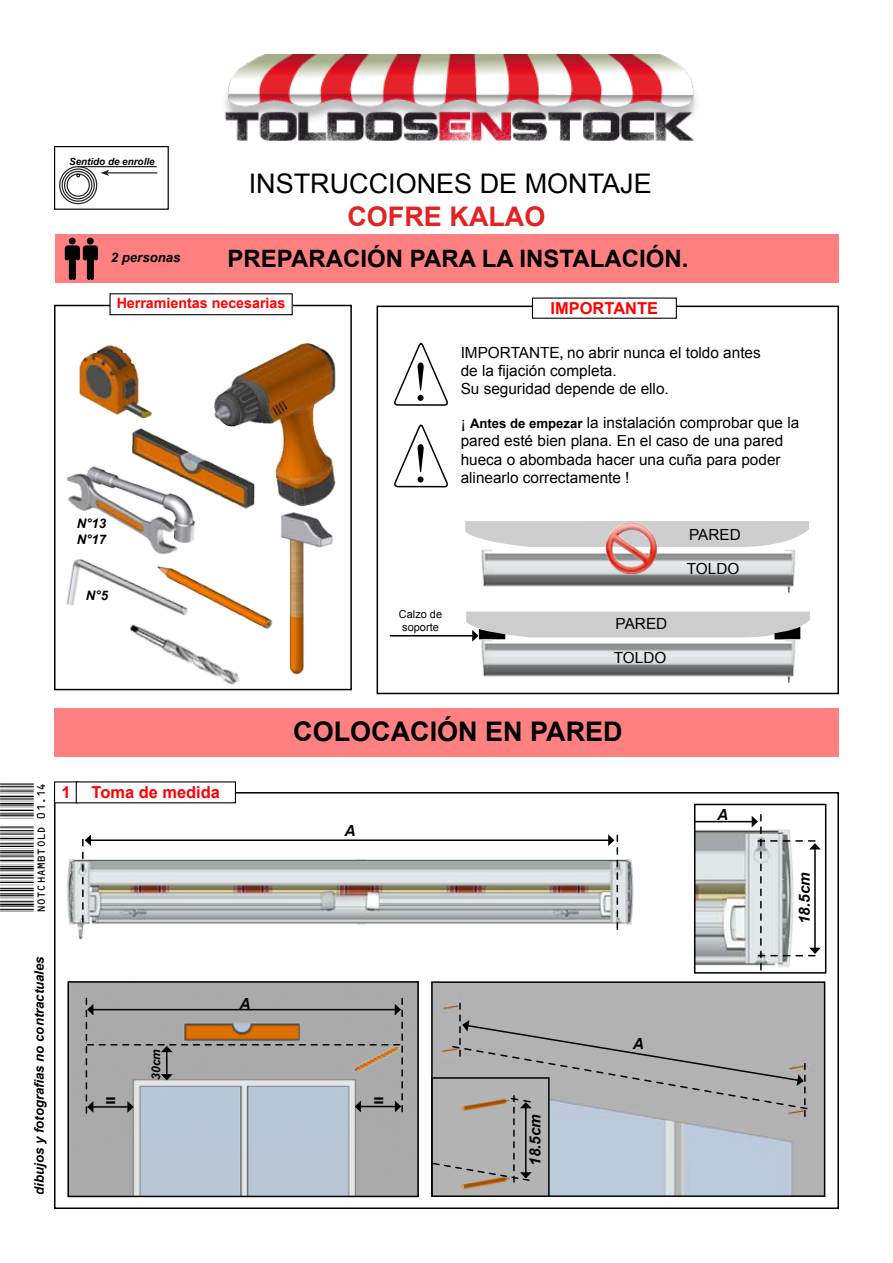
<style>
.page{position:relative;width:893px;height:1263px;background:#fff}
.page>*{position:absolute;margin:0;border:0;box-sizing:border-box;transform-origin:0 0}
.t1{font:55.5px/81.6px "Times New Roman";color:#000}
.t2{font:45px "C39 Hr P48 Dh Tt";color:#000}
.t3{font:27px "Arial";color:#000}
.t4{font:700 27px "Arial";color:#000}
.t5{font:700 27px "Arial";color:#e32322}
.t6{font:700 24px "Arial";color:#000}
.t7{font:italic 700 18px "Arial";color:#000}
.t8{font:700 16.5px "Arial";color:#f00}
.t9{font:15.3px/18.5px "Arial";color:#000}
.t10{font:italic 700 15.3px "Arial";letter-spacing:-.005em;color:#000}
.t11{font:700 14.25px "Arial";color:#f00}
.t12{font:italic 700 13.2px/15.8px "Arial";color:#000}
.t13{font:italic 700 12px "Arial";color:#000}
.t14{font:10.95px/13.2px "Arial";color:#000;text-align:center}
.t15{font:italic 700 9.9px "Arial";color:#000}
.s1{font-weight:700;font-size:13.2px}
</style>
<div class="page">
<div style="left:377px;top:306px;width:462px;height:388px;border:2px solid #000"></div>
<div style="left:54px;top:305px;width:298px;height:385px;border:2px solid #000"></div>
<svg style="left:431px;top:981px;width:395px;height:216px;background:#a5a5a5"></svg>
<img style="left:54px;top:834px;width:304px;height:113px">
<img style="left:358px;top:835px;width:276px;height:95px">
<img style="left:481px;top:549px;width:315px;height:45px">
<img style="left:183px;top:509px;width:12px;height:34px">
<img style="left:78px;top:345px;width:74px;height:73px">
<img style="left:132px;top:428px;width:70px;height:81px">
<img style="left:66px;top:456px;width:117px;height:92px">
<img style="left:205px;top:585px;width:61px;height:44px">
<img style="left:129px;top:597px;width:111px;height:94px">
<img style="left:266px;top:519px;width:67px;height:156px">
<hr style="left:90px;top:839px;width:519px;height:2px;background:#000">
<img style="left:202px;top:330px;width:150px;height:189px">
<svg style="left:82px;top:834px;width:9px;height:88px"></svg>
<svg style="left:608px;top:834px;width:10px;height:95px"></svg>
<img style="left:54px;top:548px;width:151px;height:101px">
<svg style="left:465px;top:521px;width:344px;height:26px;background:#d1d1d1"></svg>
<hr style="left:390px;top:635px;width:83px;height:1px;background:#000">
<svg style="left:466px;top:612px;width:344px;height:30px;background:#c9c9c9"></svg>
<img style="left:605px;top:521px;width:54px;height:53px">
<svg style="left:67px;top:981px;width:352px;height:217px;background:#aab0b7"></svg>
<img style="left:403px;top:1041px;width:2px;height:29px">
<svg style="left:86px;top:998px;width:317px;height:115px;background:#a8a6a4"></svg>
<svg style="left:394px;top:342px;width:54px;height:64px"></svg>
<svg style="left:394px;top:424px;width:54px;height:64px"></svg>
<div style="left:54px;top:781px;width:24px;height:22px;border:1px solid #000"></div>
<img style="left:477px;top:634px;width:322px;height:50px">
<img style="left:697px;top:822px;width:55px;height:144px">
<div style="left:694px;top:804px;width:132px;height:169px;border:2px solid #000"></div>
<hr style="left:695px;top:821px;width:57px;height:1px;background:#000">
<svg style="left:752px;top:815px;width:69px;height:155px"></svg>
<svg style="left:431px;top:1003px;width:378px;height:194px;background:#a8abae"></svg>
<svg style="left:54px;top:146px;width:115px;height:64px"></svg>
<div style="left:56px;top:234px;width:783px;height:49px;background:#ff8080"></div>
<div style="left:110px;top:294px;width:182px;height:21px;background:#fff"></div>
<div style="left:109px;top:293px;width:184px;height:22px;border:1px solid #000"></div>
<div style="left:532px;top:298px;width:144px;height:20px;background:#fff"></div>
<img style="left:224px;top:54px;width:472px;height:87px">
<div style="left:69px;top:238px;width:7px;height:6px;background:#000;border-radius:50%"></div>
<svg style="left:65px;top:245px;width:33px;height:35px"></svg>
<div style="left:87px;top:238px;width:7px;height:6px;background:#000;border-radius:50%"></div>
<div style="left:54px;top:708px;width:785px;height:49px;background:#ff8080"></div>
<p class="t15" style="left:69px;top:155px;width:87px">Sentido de enrolle</p>
<h3 class="t3" style="left:249px;top:166px;width:405px">INSTRUCCIONES DE MONTAJE</h3>
<h3 class="t5" style="left:347px;top:199px;width:199px">COFRE KALAO</h3>
<p class="t12" style="left:111px;top:250px;width:71px">2 personas</p>
<h3 class="t6" style="left:228px;top:243px;width:462px">PREPARACIÓN PARA LA INSTALACIÓN.</h3>
<p class="t11" style="left:117px;top:294px;width:170px">Herramientas necesarias</p>
<p class="t8" style="left:551px;top:297px;width:109px">IMPORTANTE</p>
<p class="t9" style="left:461px;top:343px;width:302px">IMPORTANTE<span class="s1">,</span> no abrir nunca el toldo antes de la fijación completa.<br>Su seguridad depende de ello.</p>
<p class="t9" style="left:461px;top:413px;width:340px">¡ <span class="s1">Antes de empezar</span> la instalación comprobar que la pared esté bien plana. En el caso de una pared hueca o abombada hacer una cuña para poder alinearlo correctamente !</p>
<h1 class="t1" style="left:411px;top:340px;width:20px">! !</h1>
<p class="t12" style="left:77px;top:516px;width:31px">N°13<br>N°17</p>
<p class="t12" style="left:86px;top:588px;width:24px">N°5</p>
<p class="t14" style="left:399px;top:608px;width:45px">Calzo de soporte</p>
<p class="t9" style="left:616px;top:614px;width:53px">PARED</p>
<p class="t9" style="left:609px;top:646px;width:54px">STORE</p>
<p class="t9" style="left:614px;top:648px;width:54px">TOLDO</p>
<p class="t9" style="left:689px;top:525px;width:53px">PARED</p>
<p class="t9" style="left:687px;top:559px;width:54px">TOLDO</p>
<h2 class="t2" style="left:0;top:912px;width:131px;rotate:-90deg">NOTCHAMBTOLD 01.14</h2>
<p class="t8" style="left:61px;top:781px;width:11px">1</p>
<p class="t12" style="left:32px;top:1194px;width:240px;rotate:-90deg">dibujos y fotografias no contractuales</p>
<p class="t8" style="left:92px;top:781px;width:130px">Toma de medida</p>
<h3 class="t4" style="left:293px;top:714px;width:331px">COLOCACIÓN EN PARED</h3>
<p class="t10" style="left:345px;top:821px;width:13px">A</p>
<p class="t13" style="left:148px;top:1079px;width:32px;rotate:-90deg">30cm</p>
<p class="t10" style="left:240px;top:993px;width:13px">A</p>
<p class="t7" style="left:105px;top:1089px;width:12px">=</p>
<p class="t7" style="left:373px;top:1089px;width:12px">=</p>
<p class="t10" style="left:525px;top:1166px;width:54px;rotate:-90deg">18.5cm</p>
<p class="t10" style="left:633px;top:1034px;width:13px">A</p>
<p class="t10" style="left:717px;top:804px;width:13px">A</p>
<p class="t10" style="left:794px;top:924px;width:54px;rotate:-90deg">18.5cm</p>
</div>
